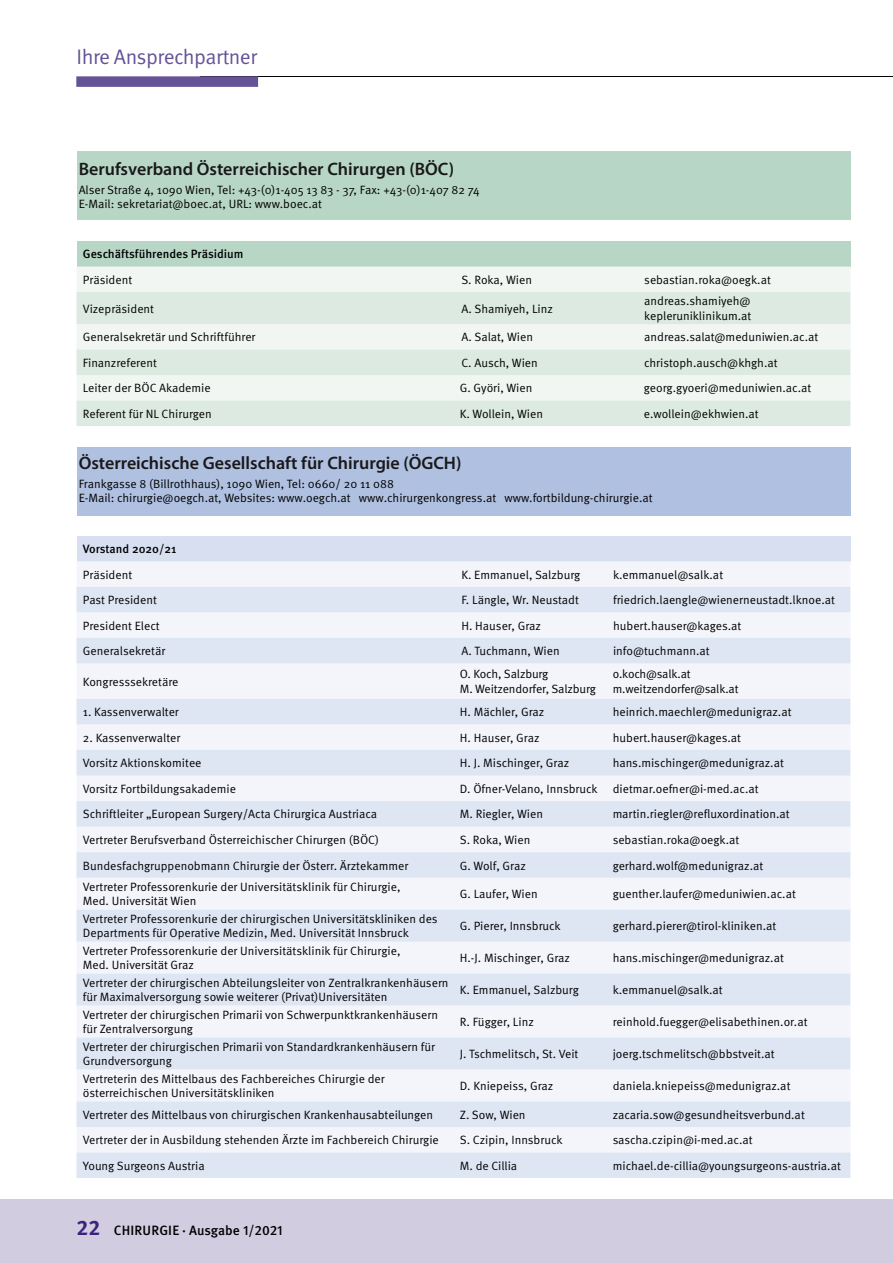
<style>
.page{position:relative;width:893px;height:1263px;background:#fff}
.page>*{position:absolute;margin:0;border:0;box-sizing:border-box;transform-origin:0 0}
.t1{font:21px "Meta OT";letter-spacing:-.025em;color:#655398}
.t2{font:600 18px "Myriad Pro";color:#191919}
.t3{font:500 13.5px "Meta OT";color:#000}
.t4{font:12px/14.4px "Meta OT";color:#000}
.t5{font:500 12px "Meta OT";color:#000}
.s1{font-weight:700;font-size:21px;color:#3b227c}
</style>
<div class="page">
<div style="left:0;top:1199px;width:893px;height:64px;background:#d2cce1"></div>
<hr style="left:200px;top:76px;width:693px;height:1px;background:#000">
<div style="left:76px;top:76px;width:182px;height:11px;background:#655398"></div>
<div style="left:77px;top:447px;width:773px;height:68px;background:#afc0e1"></div>
<div style="left:77px;top:152px;width:773px;height:68px;background:#b7d6c6"></div>
<div style="left:77px;top:536px;width:773px;height:25px;background:#d7dff1"></div>
<div style="left:77px;top:561px;width:773px;height:26px;background:#f3f5fa"></div>
<svg style="left:77px;top:587px;width:773px;height:591px"></svg>
<div style="left:77px;top:241px;width:773px;height:26px;background:#b7d6c6"></div>
<div style="left:77px;top:267px;width:773px;height:25px;background:#f1f6f3"></div>
<svg style="left:77px;top:292px;width:773px;height:134px;fill:#dceae2"></svg>
<h1 class="t1" style="left:77px;top:43px;width:182px">Ihre Ansprechpartner</h1>
<h2 class="t2" style="left:79px;top:157px;width:377px">Berufsverband Österreichischer Chirurgen (BÖC)</h2>
<p class="t4" style="left:79px;top:183px;width:403px">Alser Straße 4, 1090 Wien, Tel: +43-(0)1-405 13 83 - 37, Fax: +43-(0)1-407 82 74<br>E-Mail: sekretariat@boec.at, URL: www.boec.at</p>
<p class="t5" style="left:83px;top:247px;width:162px">Geschäftsführendes Präsidium</p>
<p class="t4" style="left:83px;top:273px;width:51px">Präsident</p>
<p class="t4" style="left:461px;top:273px;width:72px">S. Roka, Wien</p>
<p class="t4" style="left:644px;top:273px;width:128px">sebastian.roka@oegk.at</p>
<p class="t4" style="left:83px;top:302px;width:73px">Vizepräsident</p>
<p class="t4" style="left:461px;top:302px;width:93px">A. Shamiyeh, Linz</p>
<p class="t4" style="left:644px;top:294px;width:109px">andreas.shamiyeh@ kepleruniklinikum.at</p>
<p class="t4" style="left:83px;top:330px;width:174px">Generalsekretär und Schriftführer</p>
<p class="t4" style="left:461px;top:330px;width:73px">A. Salat, Wien</p>
<p class="t4" style="left:644px;top:330px;width:176px">andreas.salat@meduniwien.ac.at</p>
<p class="t4" style="left:83px;top:356px;width:76px">Finanzreferent</p>
<p class="t4" style="left:461px;top:356px;width:78px">C. Ausch, Wien</p>
<p class="t4" style="left:644px;top:356px;width:135px">christoph.ausch@khgh.at</p>
<p class="t4" style="left:83px;top:381px;width:129px">Leiter der BÖC Akademie</p>
<p class="t4" style="left:460px;top:381px;width:74px">G. Györi, Wien</p>
<p class="t4" style="left:644px;top:381px;width:169px">georg.gyoeri@meduniwien.ac.at</p>
<p class="t4" style="left:83px;top:407px;width:130px">Referent für NL Chirurgen</p>
<p class="t4" style="left:460px;top:407px;width:85px">K. Wollein, Wien</p>
<p class="t4" style="left:644px;top:407px;width:117px">e.wollein@ekhwien.at</p>
<h2 class="t2" style="left:79px;top:451px;width:384px">Österreichische Gesellschaft für Chirurgie (ÖGCH)</h2>
<p class="t4" style="left:79px;top:477px;width:575px">Frankgasse 8 (Billrothhaus), 1090 Wien, Tel: 0660/ 20 11 088<br>E-Mail: chirurgie@oegch.at, Websites: www.oegch.at www.chirurgenkongress.at www.fortbildung-chirurgie.at</p>
<p class="t5" style="left:83px;top:541px;width:95px">Vorstand 2020/21</p>
<p class="t4" style="left:83px;top:568px;width:51px">Präsident</p>
<p class="t4" style="left:461px;top:568px;width:121px">K. Emmanuel, Salzburg</p>
<p class="t4" style="left:613px;top:568px;width:112px">k.emmanuel@salk.at</p>
<p class="t4" style="left:83px;top:593px;width:75px">Past President</p>
<p class="t4" style="left:461px;top:593px;width:119px">F. Längle, Wr. Neustadt</p>
<p class="t4" style="left:613px;top:593px;width:223px">friedrich.laengle@wienerneustadt.lknoe.at</p>
<p class="t4" style="left:83px;top:619px;width:78px">President Elect</p>
<p class="t4" style="left:461px;top:619px;width:81px">H. Hauser, Graz</p>
<p class="t4" style="left:613px;top:619px;width:130px">hubert.hauser@kages.at</p>
<p class="t4" style="left:83px;top:644px;width:84px">Generalsekretär</p>
<p class="t4" style="left:461px;top:644px;width:100px">A. Tuchmann, Wien</p>
<p class="t4" style="left:613px;top:644px;width:98px">info@tuchmann.at</p>
<p class="t4" style="left:83px;top:675px;width:97px">Kongresssekretäre</p>
<p class="t4" style="left:460px;top:667px;width:138px">O. Koch, Salzburg<br>M. Weitzendorfer, Salzburg</p>
<p class="t4" style="left:613px;top:667px;width:127px">o.koch@salk.at m.weitzendorfer@salk.at</p>
<p class="t4" style="left:83px;top:705px;width:97px">1. Kassenverwalter</p>
<p class="t4" style="left:460px;top:705px;width:86px">H. Mächler, Graz</p>
<p class="t4" style="left:613px;top:705px;width:180px">heinrich.maechler@medunigraz.at</p>
<p class="t4" style="left:83px;top:731px;width:99px">2. Kassenverwalter</p>
<p class="t4" style="left:460px;top:731px;width:81px">H. Hauser, Graz</p>
<p class="t4" style="left:613px;top:731px;width:130px">hubert.hauser@kages.at</p>
<p class="t4" style="left:83px;top:756px;width:120px">Vorsitz Aktionskomitee</p>
<p class="t4" style="left:460px;top:756px;width:111px">H. J. Mischinger, Graz</p>
<p class="t4" style="left:613px;top:756px;width:173px">hans.mischinger@medunigraz.at</p>
<p class="t4" style="left:83px;top:782px;width:155px">Vorsitz Fortbildungsakademie</p>
<p class="t4" style="left:460px;top:782px;width:139px">D. Öfner-Velano, Innsbruck</p>
<p class="t4" style="left:613px;top:782px;width:148px">dietmar.oefner@i-med.ac.at</p>
<p class="t4" style="left:83px;top:807px;width:296px">Schriftleiter „European Surgery/Acta Chirurgica Austriaca</p>
<p class="t4" style="left:460px;top:807px;width:85px">M. Riegler, Wien</p>
<p class="t4" style="left:613px;top:807px;width:179px">martin.riegler@refluxordination.at</p>
<p class="t4" style="left:83px;top:833px;width:298px">Vertreter Berufsverband Österreichischer Chirurgen (BÖC)</p>
<p class="t4" style="left:460px;top:833px;width:72px">S. Roka, Wien</p>
<p class="t4" style="left:613px;top:833px;width:128px">sebastian.roka@oegk.at</p>
<p class="t4" style="left:83px;top:858px;width:327px">Bundesfachgruppenobmann Chirurgie der Österr. Ärztekammer</p>
<p class="t4" style="left:460px;top:858px;width:68px">G. Wolf, Graz</p>
<p class="t4" style="left:613px;top:858px;width:152px">gerhard.wolf@medunigraz.at</p>
<p class="t4" style="left:83px;top:880px;width:319px">Vertreter Professorenkurie der Universitätsklinik für Chirurgie,<br>Med. Universität Wien</p>
<p class="t4" style="left:460px;top:887px;width:79px">G. Laufer, Wien</p>
<p class="t4" style="left:613px;top:887px;width:185px">guenther.laufer@meduniwien.ac.at</p>
<p class="t4" style="left:83px;top:912px;width:356px">Vertreter Professorenkurie der chirurgischen Universitätskliniken des<br>Departments für Operative Medizin, Med. Universität Innsbruck</p>
<p class="t4" style="left:460px;top:919px;width:102px">G. Pierer, Innsbruck</p>
<p class="t4" style="left:613px;top:919px;width:165px">gerhard.pierer@tirol-kliniken.at</p>
<p class="t4" style="left:83px;top:944px;width:319px">Vertreter Professorenkurie der Universitätsklinik für Chirurgie,<br>Med. Universität Graz</p>
<p class="t4" style="left:460px;top:951px;width:112px">H.-J. Mischinger, Graz</p>
<p class="t4" style="left:613px;top:951px;width:173px">hans.mischinger@medunigraz.at</p>
<p class="t4" style="left:83px;top:976px;width:367px">Vertreter der chirurgischen Abteilungsleiter von Zentralkrankenhäusern für Maximalversorgung sowie weiterer (Privat)Universitäten</p>
<p class="t4" style="left:460px;top:983px;width:121px">K. Emmanuel, Salzburg</p>
<p class="t4" style="left:613px;top:983px;width:112px">k.emmanuel@salk.at</p>
<p class="t4" style="left:83px;top:1008px;width:357px">Vertreter der chirurgischen Primarii von Schwerpunktkrankenhäusern für Zentralversorgung</p>
<p class="t4" style="left:460px;top:1015px;width:76px">R. Függer, Linz</p>
<p class="t4" style="left:613px;top:1015px;width:196px">reinhold.fuegger@elisabethinen.or.at</p>
<p class="t4" style="left:83px;top:1040px;width:354px">Vertreter der chirurgischen Primarii von Standardkrankenhäusern für<br>Grundversorgung</p>
<p class="t4" style="left:460px;top:1047px;width:120px">J. Tschmelitsch, St. Veit</p>
<p class="t4" style="left:613px;top:1047px;width:164px">joerg.tschmelitsch@bbstveit.at</p>
<p class="t4" style="left:83px;top:1072px;width:303px">Vertreterin des Mittelbaus des Fachbereiches Chirurgie der österreichischen Universitätskliniken</p>
<p class="t4" style="left:460px;top:1079px;width:95px">D. Kniepeiss, Graz</p>
<p class="t4" style="left:613px;top:1079px;width:179px">daniela.kniepeiss@medunigraz.at</p>
<p class="t4" style="left:83px;top:1108px;width:352px">Vertreter des Mittelbaus von chirurgischen Krankenhausabteilungen</p>
<p class="t4" style="left:460px;top:1108px;width:67px">Z. Sow, Wien</p>
<p class="t4" style="left:613px;top:1108px;width:194px">zacaria.sow@gesundheitsverbund.at</p>
<p class="t4" style="left:83px;top:1133px;width:357px">Vertreter der in Ausbildung stehenden Ärzte im Fachbereich Chirurgie</p>
<p class="t4" style="left:460px;top:1133px;width:104px">S. Czipin, Innsbruck</p>
<p class="t4" style="left:613px;top:1133px;width:142px">sascha.czipin@i-med.ac.at</p>
<p class="t4" style="left:83px;top:1159px;width:123px">Young Surgeons Austria</p>
<p class="t4" style="left:460px;top:1159px;width:59px">M. de Cillia</p>
<p class="t4" style="left:613px;top:1159px;width:230px">michael.de-cillia@youngsurgeons-austria.at</p>
<p class="t3" style="left:77px;top:1222px;width:208px"><span class="s1">22</span> CHIRURGIE · Ausgabe 1/2021</p>
</div>
